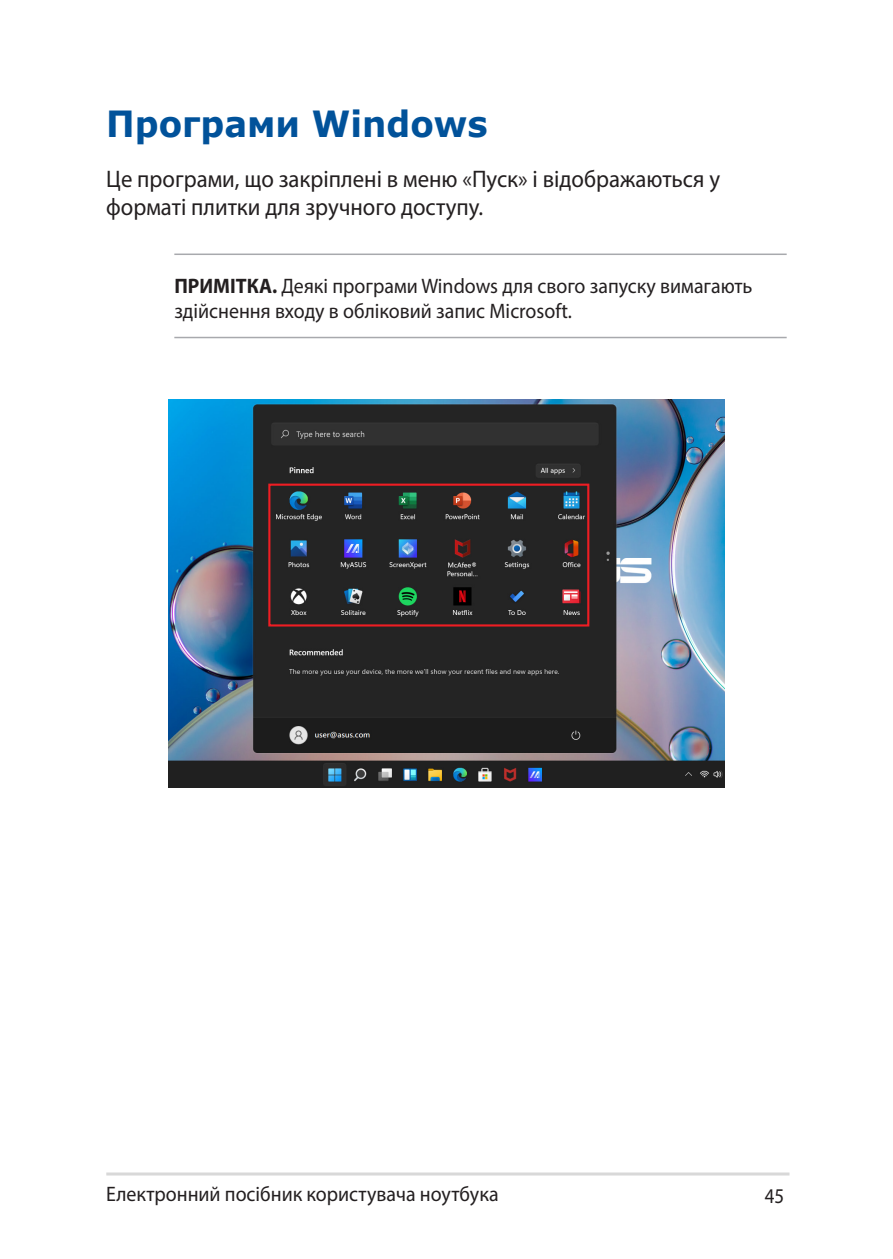
<style>
.page{position:relative;width:893px;height:1259px;background:#fff}
.page>*{position:absolute;margin:0;border:0;box-sizing:border-box;transform-origin:0 0}
.t1{font:700 36px "Verdana";color:#01529a;scale:.95 1}
.t2{font:24px/28.8px "Myriad Pro";color:#231f20;scale:.95 1}
.t3{font:21px/25.2px "Myriad Pro";color:#231f20;scale:.95 1}
.t4{font:21px "Myriad Pro";color:#231f20;scale:.9 1}
.s1{font-weight:700}
</style>
<div class="page">
<hr style="left:106px;top:1172px;width:683px;height:3px;background:#d8d8d8">
<hr style="left:174px;top:253px;width:613px;height:2px;background:#a8a9ad">
<hr style="left:174px;top:337px;width:613px;height:1px;background:#a8a9ad">
<img style="left:168px;top:400px;width:557px;height:387px">
<div style="left:268px;top:483px;width:321px;height:143px;border:2px solid #ee1d23"></div>
<h1 class="t1" style="left:106px;top:99px;width:403px">Програми Windows</h1>
<p class="t2" style="left:106px;top:164px;width:648px">Це програми, що закріплені в меню «Пуск» і відображаються у форматі плитки для зручного доступу.</p>
<p class="t3" style="left:174px;top:273px;width:610px"><span class="s1">ПРИМІТКА.</span> Деякі програми Windows для свого запуску вимагають здійснення входу в обліковий запис Microsoft.</p>
<p class="t3" style="left:106px;top:1180px;width:415px">Електронний посібник користувача ноутбука</p>
<p class="t4" style="left:765px;top:1182px;width:23px">45</p>
</div>
